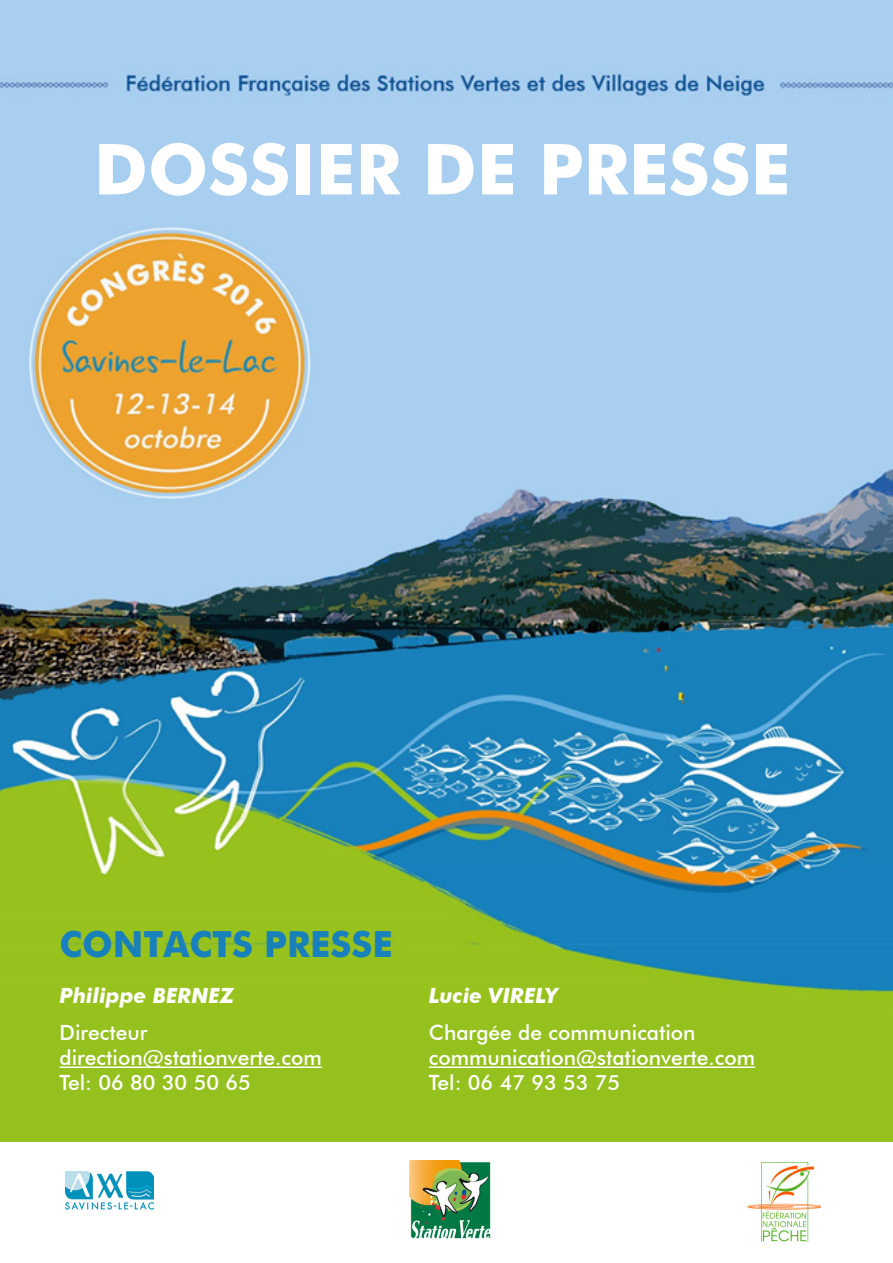
<style>
.page{position:relative;width:893px;height:1263px;background:#fff}
.page>*{position:absolute;margin:0;border:0;box-sizing:border-box;transform-origin:0 0}
.t1{font:700 70.5px "Futura";color:#fff}
.t2{font:700 36px "Futura";color:#1881bb}
.t3{font:500 21px "Futura BT";color:#fff}
.t4{font:italic 700 21px "Futura BT";color:#fff}
</style>
<div class="page">
<div style="left:0;top:0;width:893px;height:1120px;background:#a8cff0"></div>
<img style="left:0;top:72px;width:893px;height:946px">
<div style="left:0;top:1018px;width:893px;height:124px;background:#95c11f"></div>
<hr style="left:60px;top:1066px;width:262px;height:2px;background:#fff">
<hr style="left:429px;top:1066px;width:326px;height:2px;background:#fff">
<img style="left:410px;top:1161px;width:81px;height:78px">
<img style="left:65px;top:1171px;width:88px;height:39px">
<img style="left:747px;top:1163px;width:73px;height:78px">
<p class="t1" style="left:94px;top:118px;width:698px">DOSSIER DE PRESSE</p>
<p class="t2" style="left:60px;top:918px;width:335px">CONTACTS PRESSE</p>
<p class="t4" style="left:60px;top:982px;width:176px">Philippe BERNEZ</p>
<p class="t3" style="left:60px;top:1019px;width:90px">Directeur</p>
<p class="t3" style="left:60px;top:1045px;width:264px">direction@stationverte.com</p>
<p class="t3" style="left:60px;top:1070px;width:193px">Tel: 06 80 30 50 65</p>
<p class="t4" style="left:429px;top:982px;width:130px">Lucie VIRELY</p>
<p class="t3" style="left:429px;top:1019px;width:268px">Chargée de communication</p>
<p class="t3" style="left:429px;top:1045px;width:328px">communication@stationverte.com</p>
<p class="t3" style="left:429px;top:1070px;width:193px">Tel: 06 47 93 53 75</p>
</div>
